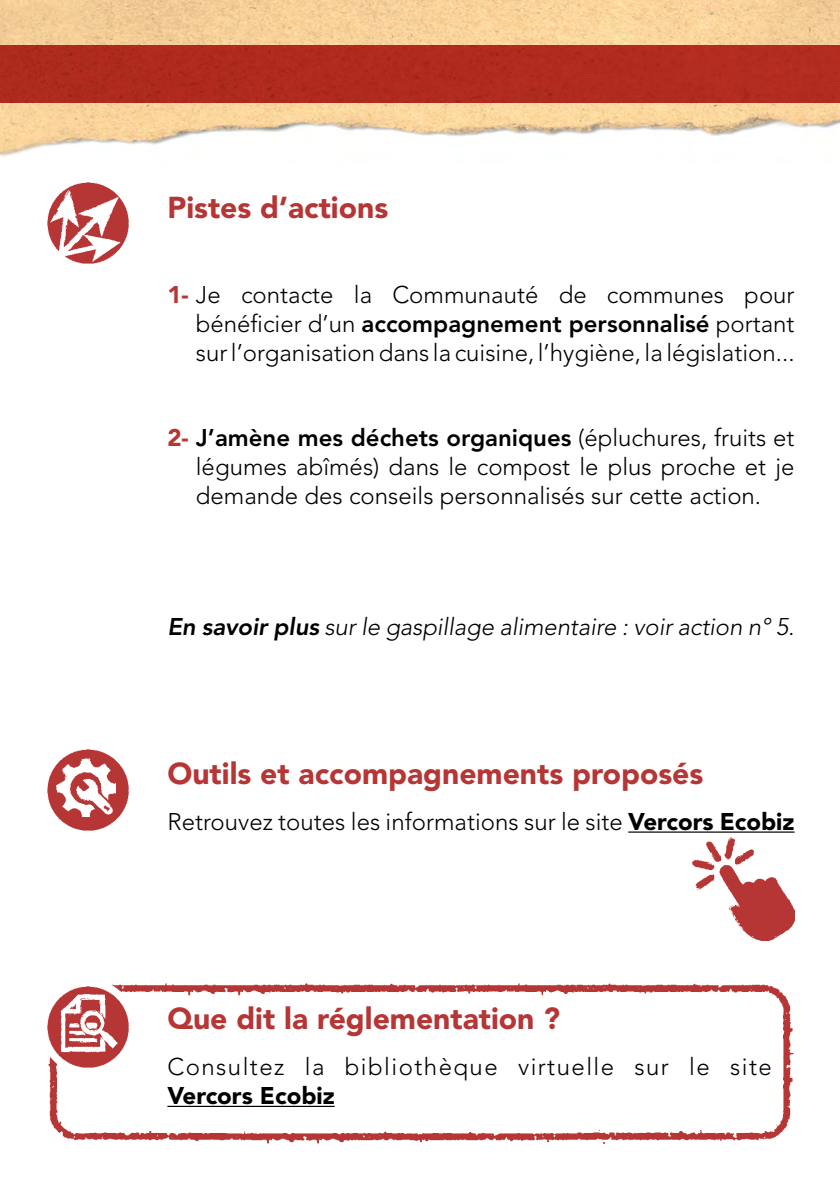
<style>
.page{position:relative;width:840px;height:1191px;background:#fff}
.page>*{position:absolute;margin:0;border:0;box-sizing:border-box;transform-origin:0 0}
.t1{font:900 30px "Avenir LT Std";color:#b63535}
.t2{font:300 24px/28.8px "Avenir LT Std";color:#000;text-align:justify}
.t3{font:italic 300 24px "Avenir LT Std";letter-spacing:-.005em;color:#000}
.t4{font:300 24px "Avenir LT Std";letter-spacing:.06em;color:#000}
.t5{font:900 24px "Avenir LT Std";color:#000}
.s1{font-weight:900;color:#b63535}
.s2{font-weight:800}
.s3{font-weight:900}
</style>
<div class="page">
<img style="left:49px;top:983px;width:745px;height:161px">
<img style="left:0;top:0;width:839px;height:156px">
<div style="left:0;top:45px;width:839px;height:57px;background:#b02b1f"></div>
<img style="left:47px;top:182px;width:82px;height:82px">
<img style="left:47px;top:749px;width:82px;height:82px">
<div style="left:40px;top:978px;width:96px;height:97px;background:#fff;border-radius:50%"></div>
<img style="left:47px;top:984px;width:83px;height:85px">
<img style="left:692px;top:837px;width:102px;height:103px">
<hr style="left:167px;top:1105px;width:167px;height:2px;background:#000">
<hr style="left:628px;top:831px;width:166px;height:1px;background:#000">
<p class="t1" style="left:167px;top:189px;width:222px">Pistes d’actions</p>
<p class="t2" style="left:196px;top:280px;width:600px;text-indent:-28px"><span class="s1">1-</span> Je contacte la Communauté de communes pour bénéficier d’un <span class="s2">accompagnement personnalisé</span> portant sur l’organisation dans la cuisine, l’hygiène, la législation...</p>
<p class="t2" style="left:196px;top:424px;width:600px;text-indent:-28px"><span class="s1">2-</span> <span class="s2">J’amène mes déchets organiques</span> (épluchures, fruits et légumes abîmés) dans le compost le plus proche et je demande des conseils personnalisés sur cette action.</p>
<p class="t3" style="left:167px;top:612px;width:628px"><span class="s2">En savoir plus</span> sur le gaspillage alimentaire : voir action n° 5.</p>
<p class="t1" style="left:167px;top:755px;width:537px">Outils et accompagnements proposés</p>
<p class="t2" style="left:167px;top:807px;width:628px">Retrouvez toutes les informations sur le site <span class="s3">Vercors Ecobiz</span></p>
<p class="t1" style="left:167px;top:1000px;width:394px">Que dit la réglementation ?</p>
<p class="t4" style="left:167px;top:1052px;width:605px">Consultez la bibliothèque virtuelle sur le site</p>
<p class="t5" style="left:167px;top:1081px;width:169px">Vercors Ecobiz</p>
</div>
